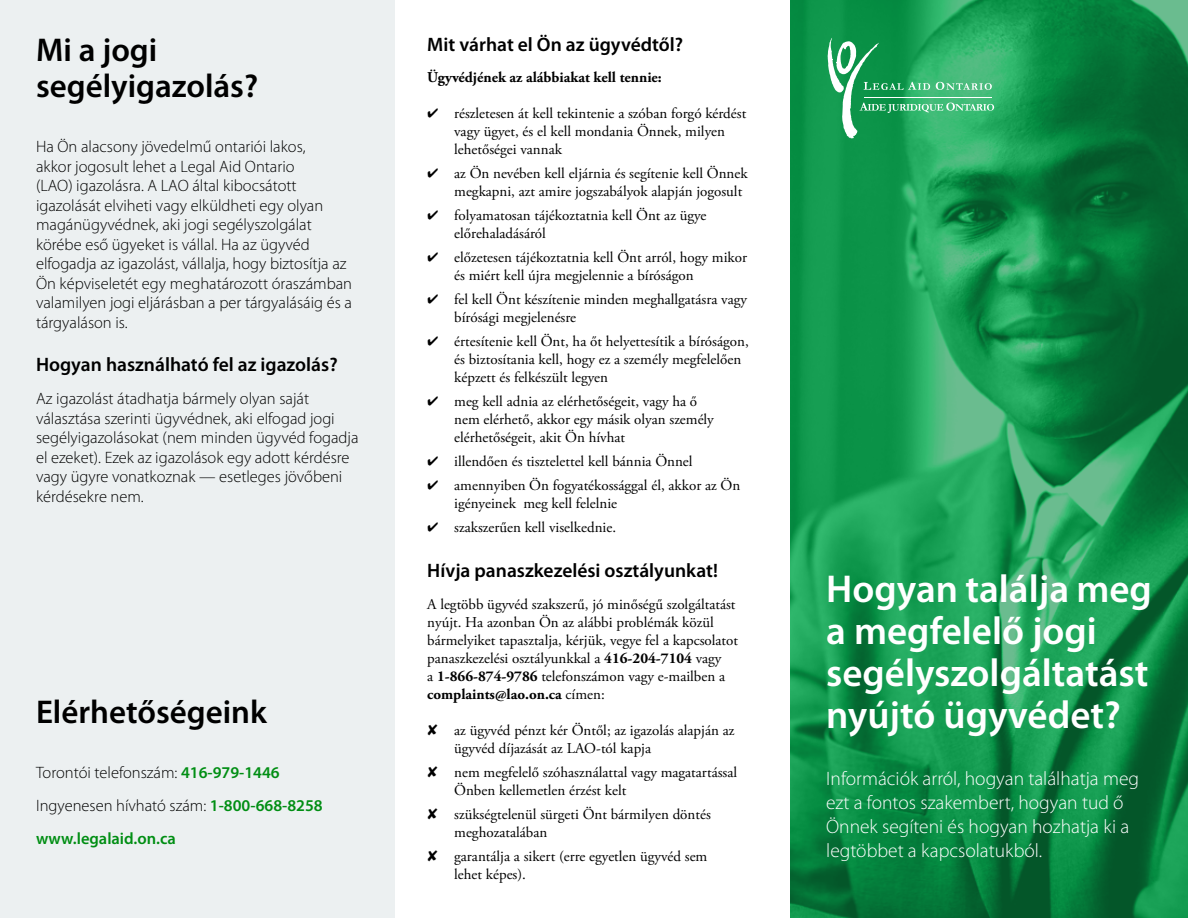
<style>
.page{position:relative;width:1188px;height:918px;background:#fff}
.page>*{position:absolute;margin:0;border:0;box-sizing:border-box;transform-origin:0 0}
.t1{font:600 39px/42px "Myriad Pro";color:#fff}
.t2{font:600 33px/36px "Myriad Pro";color:#000}
.t3{font:300 19.5px/24px "Myriad Pro";color:#fff}
.t4{font:600 19.5px "Myriad Pro";color:#000}
.t5{font:300 16.5px/19.5px "Myriad Pro";color:#000}
.t6{font:600 16.5px/33px "Myriad Pro";color:#008e13}
.t7{font:15px/18px "Adobe Garamond Pro";color:#000}
.t8{font:700 15px "Adobe Garamond Pro";color:#000}
.s1{font-weight:300;color:#000}
.s2{font-weight:700}
</style>
<div class="page">
<svg style="left:790px;top:0;width:398px;height:918px;background:#148e4b"></svg>
<div style="left:0;top:0;width:395px;height:918px;background:#ecf0f1"></div>
<svg style="left:828px;top:38px;width:166px;height:101px;background:#3db171"></svg>
<h2 class="t2" style="left:36px;top:31px;width:224px">Mi a jogi segélyigazolás?</h2>
<p class="t5" style="left:36px;top:137px;width:318px">Ha Ön alacsony jövedelmű ontariói lakos,<br>akkor jogosult lehet a Legal Aid Ontario<br>(LAO) igazolásra. A LAO által kibocsátott igazolását elviheti vagy elküldheti egy olyan magánügyvédnek, aki jogi segélyszolgálat körébe eső ügyeket is vállal. Ha az ügyvéd elfogadja az igazolást, vállalja, hogy biztosítja az Ön képviseletét egy meghatározott óraszámban valamilyen jogi eljárásban a per tárgyalásáig és a tárgyaláson is.</p>
<h3 class="t4" style="left:36px;top:352px;width:303px">Hogyan használható fel az igazolás?</h3>
<p class="t5" style="left:36px;top:389px;width:324px">Az igazolást átadhatja bármely olyan saját választása szerinti ügyvédnek, aki elfogad jogi segélyigazolásokat (nem minden ügyvéd fogadja el ezeket). Ezek az igazolások egy adott kérdésre vagy ügyre vonatkoznak — esetleges jövőbeni kérdésekre nem.</p>
<h2 class="t2" style="left:36px;top:693px;width:232px">Elérhetőségeink</h2>
<p class="t6" style="left:36px;top:756px;width:288px"><span class="s1">Torontói telefonszám:</span> 416-979-1446<br><span class="s1">Ingyenesen hívható szám:</span> 1-800-668-8258 www.legalaid.on.ca</p>
<h3 class="t4" style="left:427px;top:32px;width:257px">Mit várhat el Ön az ügyvédtől?</h3>
<p class="t8" style="left:427px;top:69px;width:236px">Ügyvédjének az alábbiakat kell tennie:</p>
<p class="t7" style="left:454px;top:105px;width:294px">részletesen át kell tekintenie a szóban forgó kérdést vagy ügyet, és el kell mondania Önnek, milyen lehetőségei vannak</p>
<p class="t7" style="left:454px;top:165px;width:295px">az Ön nevében kell eljárnia és segítenie kell Önnek megkapni, azt amire jogszabályok alapján jogosult</p>
<p class="t7" style="left:454px;top:207px;width:254px">folyamatosan tájékoztatnia kell Önt az ügye előrehaladásáról</p>
<p class="t7" style="left:454px;top:249px;width:294px">előzetesen tájékoztatnia kell Önt arról, hogy mikor és miért kell újra megjelennie a bíróságon</p>
<p class="t7" style="left:454px;top:291px;width:294px">fel kell Önt készítenie minden meghallgatásra vagy bírósági megjelenésre</p>
<p class="t7" style="left:454px;top:333px;width:296px">értesítenie kell Önt, ha őt helyettesítik a bíróságon, és biztosítania kell, hogy ez a személy megfelelően képzett és felkészült legyen</p>
<p class="t7" style="left:454px;top:393px;width:261px">meg kell adnia az elérhetőségeit, vagy ha ő nem elérhető, akkor egy másik olyan személy elérhetőségeit, akit Ön hívhat</p>
<p class="t7" style="left:454px;top:450px;width:288px;line-height:24px">illendően és tisztelettel kell bánnia Önnel amennyiben Ön fogyatékossággal él, akkor az Ön</p>
<p class="t7" style="left:454px;top:492px;width:165px;line-height:24px">igényeinek meg kell felelnie szakszerűen kell viselkednie.</p>
<h3 class="t4" style="left:427px;top:558px;width:292px">Hívja panaszkezelési osztályunkat!</h3>
<p class="t7" style="left:427px;top:595px;width:312px">A legtöbb ügyvéd szakszerű, jó minőségű szolgáltatást nyújt. Ha azonban Ön az alábbi problémák közül bármelyiket tapasztalja, kérjük, vegye fel a kapcsolatot panaszkezelési osztályunkkal a <span class="s2">416-204-7104</span> vagy<br>a <span class="s2">1-866-874-9786</span> telefonszámon vagy e-mailben a <span class="s2">complaints@lao.on.ca</span> címen:</p>
<p class="t7" style="left:454px;top:721px;width:282px">az ügyvéd pénzt kér Öntől; az igazolás alapján az ügyvéd díjazását az LAO-tól kapja</p>
<p class="t7" style="left:454px;top:763px;width:284px">nem megfelelő szóhasználattal vagy magatartással<br>Önben kellemetlen érzést kelt</p>
<p class="t7" style="left:454px;top:805px;width:258px">szükségtelenül sürgeti Önt bármilyen döntés meghozatalában</p>
<p class="t7" style="left:454px;top:847px;width:255px">garantálja a sikert (erre egyetlen ügyvéd sem lehet képes).</p>
<h1 class="t1" style="left:826px;top:567px;width:327px">Hogyan találja meg a megfelelő jogi segélyszolgáltatást nyújtó ügyvédet?</h1>
<h3 class="t3" style="left:826px;top:766px;width:314px">Információk arról, hogyan találhatja meg ezt a fontos szakembert, hogyan tud ő Önnek segíteni és hogyan hozhatja ki a legtöbbet a kapcsolatukból.</h3>
</div>
